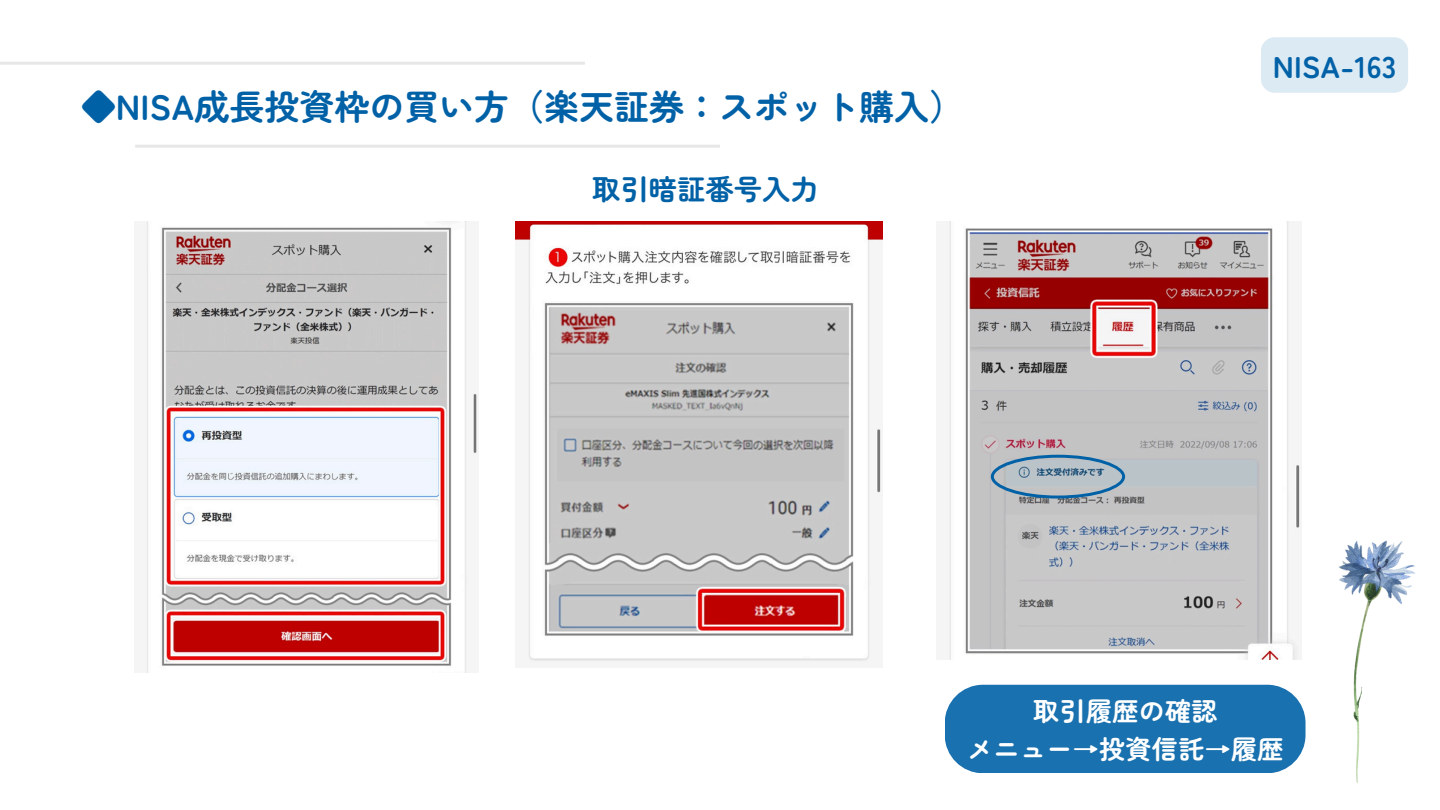
<style>
.page{position:relative;width:1440px;height:810px;background:#fff}
.page>*{position:absolute;margin:0;border:0;box-sizing:border-box;transform-origin:0 0}
.t1{font:700 35px "Zen Maru Gothic";color:#0061a7}
.t2{font:700 30px "Zen Maru Gothic";color:#0061a7}
.t3{font:700 28.3px "Zen Maru Gothic";color:#0061a7}
.t4{font:700 26px "Zen Maru Gothic";letter-spacing:.015em;color:#fff}
</style>
<div class="page">
<img style="left:1339px;top:541px;width:76px;height:242px">
<div style="left:945px;top:685px;width:360px;height:88px;background:#1a71af;border-radius:38px"></div>
<img style="left:146px;top:222px;width:332px;height:451px">
<img style="left:515px;top:222px;width:367px;height:440px">
<img style="left:949px;top:222px;width:352px;height:437px">
<svg style="left:991px;top:455px;width:134px;height:43px;background:#99aebd"></svg>
<hr style="left:135px;top:145px;width:585px;height:3px;background:#e7e7e7">
<hr style="left:0;top:62px;width:585px;height:3px;background:#e7e7e7">
<div style="left:1261px;top:37px;width:147px;height:56px;background:#dceaf4;border-radius:14px"></div>
<p class="t1" style="left:81px;top:79px;width:885px">◆NISA成長投資枠の買い方（楽天証券：スポット購入）</p>
<h2 class="t3" style="left:592px;top:167px;width:228px">取引暗証番号入力</h2>
<p class="t2" style="left:1273px;top:43px;width:125px">NISA-163</p>
<p class="t4" style="left:1033px;top:691px;width:186px">取引履歴の確認</p>
<h1 class="t4" style="left:967px;top:729px;width:318px">メニュー→投資信託→履歴</h1>
</div>
